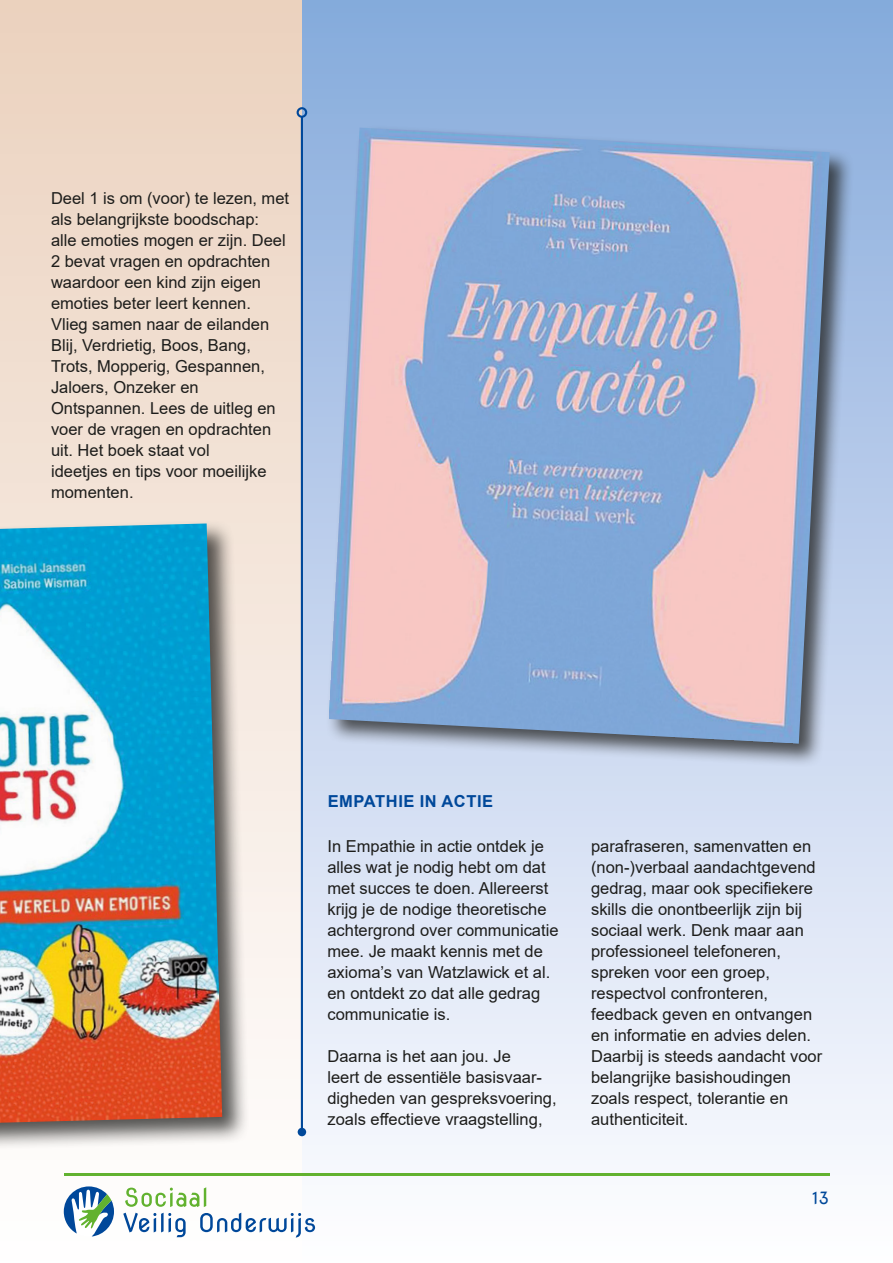
<style>
.page{position:relative;width:893px;height:1263px;background:#fff}
.page>*{position:absolute;margin:0;border:0;box-sizing:border-box;transform-origin:0 0}
.tekst_space{font:16.5px/21px "Arial";color:#1d1d1b}
.subkop{font:700 16.5px "Arial";letter-spacing:.035em;color:#00489a}
.t1{font:16.5px "Nova Round";color:#00489a}
</style>
<div class="page">
<div style="left:64px;top:0;width:829px;height:1263px;background:linear-gradient(to bottom,#87aadc,#fffeff)"></div>
<div style="left:0;top:0;width:302px;height:1263px;background:linear-gradient(to bottom,#ebd1be,#fefefe)"></div>
<div style="left:0;top:520px;width:250px;height:635px;background:#1d1d1b;opacity:.75"></div>
<img style="left:0;top:523px;width:222px;height:600px">
<hr style="left:301px;top:117px;width:2px;height:1015px;background:#00489a">
<div style="left:297px;top:107px;width:10px;height:11px;border:2px solid #00489a;border-radius:50%"></div>
<div style="left:298px;top:1128px;width:8px;height:8px;background:#00489a;border-radius:50%"></div>
<div style="left:326px;top:125px;width:528px;height:643px;background:#1d1d1b;opacity:.75"></div>
<img style="left:329px;top:128px;width:501px;height:616px">
<hr style="left:64px;top:1174px;width:765px;height:2px;background:#62b22f">
<svg style="left:64px;top:1186px;width:50px;height:51px"></svg>
<svg style="left:125px;top:1187px;width:81px;height:20px"></svg>
<svg style="left:123px;top:1213px;width:63px;height:24px"></svg>
<svg style="left:200px;top:1213px;width:115px;height:24px"></svg>
<p class="tekst_space" style="left:51px;top:188px;width:240px">Deel 1 is om (voor) te lezen, met als belangrijkste boodschap:<br>alle emoties mogen er zijn. Deel<br>2 bevat vragen en opdrachten waardoor een kind zijn eigen emoties beter leert kennen.<br>Vlieg samen naar de eilanden<br>Blij, Verdrietig, Boos, Bang,<br>Trots, Mopperig, Gespannen,<br>Jaloers, Onzeker en<br>Ontspannen. Lees de uitleg en voer de vragen en opdrachten uit. Het boek staat vol<br>ideetjes en tips voor moeilijke momenten.</p>
<p class="subkop" style="left:328px;top:790px;width:167px">EMPATHIE IN ACTIE</p>
<p class="tekst_space" style="left:327px;top:836px;width:233px">In Empathie in actie ontdek je alles wat je nodig hebt om dat met succes te doen. Allereerst krijg je de nodige theoretische achtergrond over communicatie mee. Je maakt kennis met de axioma’s van Watzlawick et al. en ontdekt zo dat alle gedrag communicatie is.</p>
<p class="tekst_space" style="left:327px;top:1046px;width:231px">Daarna is het aan jou. Je<br>leert de essentiële basisvaar&shy;digheden van gespreksvoering, zoals effectieve vraagstelling,</p>
<p class="tekst_space" style="left:591px;top:836px;width:233px">parafraseren, samenvatten en (non-)verbaal aandachtgevend gedrag, maar ook specifiekere skills die onontbeerlijk zijn bij sociaal werk. Denk maar aan professioneel telefoneren, spreken voor een groep, respectvol confronteren, feedback geven en ontvangen en informatie en advies delen.<br>Daarbij is steeds aandacht voor belangrijke basishoudingen zoals respect, tolerantie en authenticiteit.</p>
<p class="t1" style="left:813px;top:1188px;width:18px">13</p>
</div>
